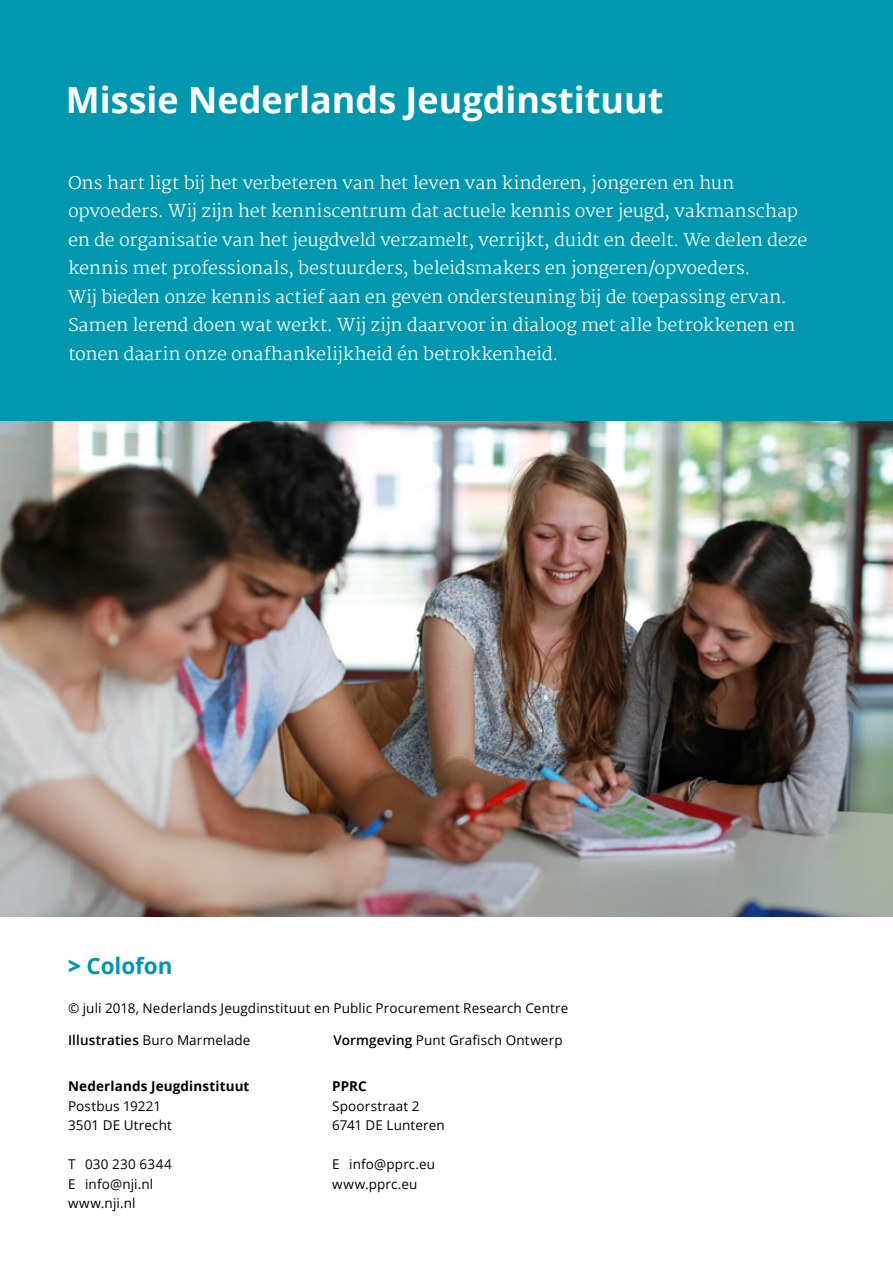
<style>
.page{position:relative;width:893px;height:1263px;background:#fff}
.page>*{position:absolute;margin:0;border:0;box-sizing:border-box;transform-origin:0 0}
.t1{font:700 36px "Open Sans";color:#fff}
.t2{font:700 22.5px "Open Sans";letter-spacing:-.005em;color:#0198af}
.t3{font:300 17.4px/28.5px "Martel";letter-spacing:-.01em;color:#fff}
.t4{font:13.5px/19.5px "Open Sans";letter-spacing:.01em;color:#000}
.t5{font:700 13.5px "Open Sans";letter-spacing:.01em;color:#000}
.s1{font-weight:800}
.s2{font-weight:600}
</style>
<div class="page">
<div style="left:0;top:0;width:893px;height:814px;background:#0198af"></div>
<img style="left:0;top:421px;width:893px;height:495px">
<h1 class="t1" style="left:66px;top:74px;width:599px">Missie Nederlands Jeugdinstituut</h1>
<p class="t3" style="left:68px;top:168px;width:741px">Ons hart ligt bij het verbeteren van het leven van kinderen, jongeren en hun opvoeders. Wij zijn het kenniscentrum dat actuele kennis over jeugd, vakmanschap en de organisatie van het jeugdveld verzamelt, verrijkt, duidt en deelt. We delen deze kennis met professionals, bestuurders, beleidsmakers en jongeren/opvoeders.<br>Wij bieden onze kennis actief aan en geven ondersteuning bij de toepassing ervan.<br>Samen lerend doen wat werkt. Wij zijn daarvoor in dialoog met alle betrokkenen en tonen daarin onze onafhankelijkheid én betrokkenheid.</p>
<p class="t2" style="left:68px;top:950px;width:106px"><span class="s1">&gt;</span> Colofon</p>
<p class="t4" style="left:68px;top:998px;width:502px">© juli 2018, Nederlands Jeugdinstituut en Public Procurement Research Centre</p>
<p class="t4" style="left:68px;top:1030px;width:184px"><span class="s2">Illustraties</span> Buro Marmelade</p>
<p class="t4" style="left:334px;top:1030px;width:231px"><span class="s2">Vormgeving</span> Punt Grafisch Ontwerp</p>
<p class="t5" style="left:68px;top:1077px;width:183px">Nederlands Jeugdinstituut</p>
<p class="t4" style="left:68px;top:1096px;width:105px">Postbus 19221<br>3501 DE Utrecht</p>
<p class="t4" style="left:68px;top:1154px;width:105px">T 030 230 6344<br>E info@nji.nl www.nji.nl</p>
<p class="t5" style="left:332px;top:1077px;width:36px">PPRC</p>
<p class="t4" style="left:332px;top:1096px;width:114px">Spoorstraat 2<br>6741 DE Lunteren</p>
<p class="t4" style="left:332px;top:1154px;width:104px">E info@pprc.eu www.pprc.eu</p>
</div>
